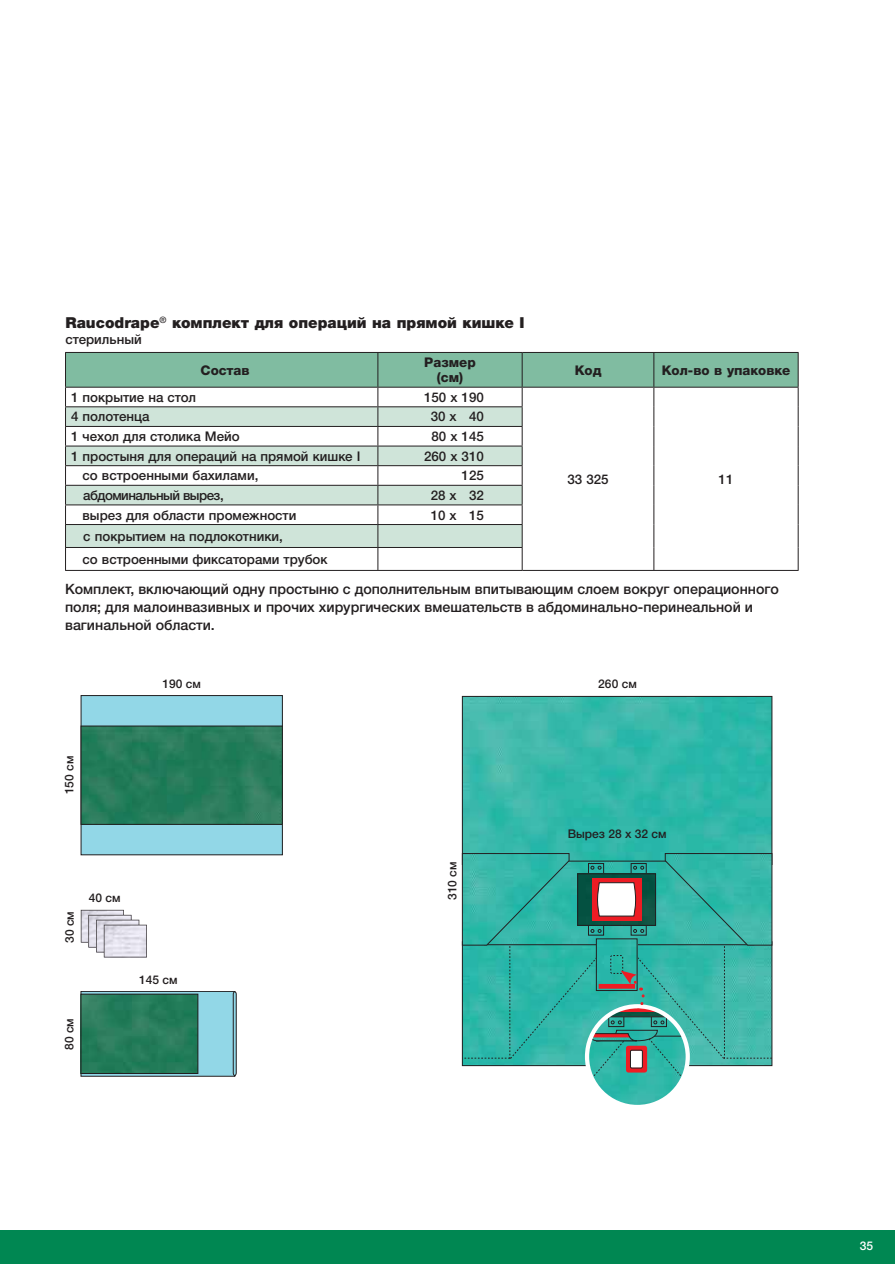
<style>
.page{position:relative;width:895px;height:1264px;background:#fff}
.page>*{position:absolute;margin:0;border:0;box-sizing:border-box;transform-origin:0 0}
.t1{font:900 15.15px "Helvetica Neue LTW1 G";color:#231f20}
.t2{font:500 14.25px/18px "Helvetica Neue LTW1 G";color:#231f20}
.t3{font:500 13.35px/23px "Helvetica Neue LTW1 G";color:#231f20}
.t4{font:800 13.35px/15.1px "Helvetica Neue LTW1 G";color:#231f20;text-align:center}
.t5{font:500 13.35px "Helvetica Neue LTW1 G";letter-spacing:-.04em;color:#231f20}
.t6{font:500 12px "Helvetica Neue LTW1 G";color:#231f20}
.t7{font:500 12px "Helvetica Neue LTW1 G";color:#fff}
</style>
<div class="page">
<div style="left:0;top:1230px;width:895px;height:33px;background:#008752"></div>
<hr style="left:65px;top:570px;width:457px;height:1px;background:#231f20">
<hr style="left:522px;top:570px;width:277px;height:1px;background:#231f20">
<svg style="left:65px;top:352px;width:734px;height:218px"></svg>
<img style="left:464px;top:698px;width:306px;height:155px">
<div style="left:462px;top:696px;width:310px;height:169px;border:1px solid #231f20"></div>
<svg style="left:462px;top:853px;width:311px;height:252px;background:#53b7ab"></svg>
<div style="left:81px;top:695px;width:201px;height:160px;background:#92d7e7"></div>
<div style="left:81px;top:695px;width:202px;height:160px;border:1px solid #231f20"></div>
<img style="left:83px;top:727px;width:198px;height:95px">
<div style="left:81px;top:725px;width:202px;height:99px;border:1px solid #231f20"></div>
<div style="left:81px;top:991px;width:154px;height:85px;background:#92d7e7"></div>
<div style="left:81px;top:991px;width:154px;height:85px;border:1px solid #231f20"></div>
<img style="left:83px;top:995px;width:113px;height:76px">
<div style="left:81px;top:993px;width:117px;height:80px;border:1px solid #231f20"></div>
<svg style="left:233px;top:991px;width:4px;height:85px"></svg>
<svg style="left:81px;top:910px;width:66px;height:47px"></svg>
<p class="t1" style="left:66px;top:313px;width:461px">Raucodrape<sup>®</sup> комплект для операций на прямой кишке I</p>
<p class="t3" style="left:66px;top:329px;width:78px">стерильный</p>
<p class="t4" style="left:201px;top:364px;width:50px">Состав</p>
<p class="t4" style="left:424px;top:356px;width:53px">Размер (см)</p>
<p class="t4" style="left:575px;top:364px;width:28px">Код</p>
<p class="t4" style="left:662px;top:364px;width:130px">Кол-во в упаковке</p>
<p class="t3" style="left:71px;top:387px;width:126px">1 покрытие на стол</p>
<p class="t3" style="left:424px;top:387px;width:61px">150 x 190</p>
<p class="t3" style="left:71px;top:407px;width:80px">4 полотенца</p>
<p class="t3" style="left:431px;top:407px;width:55px">30 x 40</p>
<p class="t3" style="left:71px;top:426px;width:170px">1 чехол для столика Мейо</p>
<p class="t3" style="left:431px;top:426px;width:54px">80 x 145</p>
<p class="t3" style="left:71px;top:446px;width:291px">1 простыня для операций на прямой кишке I</p>
<p class="t3" style="left:424px;top:446px;width:61px">260 x 310</p>
<p class="t3" style="left:83px;top:466px;width:177px">со встроенными бахилами,</p>
<p class="t3" style="left:462px;top:466px;width:24px">125</p>
<p class="t5" style="left:83px;top:490px;width:142px">абдоминальный вырез,</p>
<p class="t3" style="left:431px;top:485px;width:55px">28 x 32</p>
<p class="t3" style="left:83px;top:505px;width:215px">вырез для области промежности</p>
<p class="t3" style="left:431px;top:505px;width:55px">10 x 15</p>
<p class="t3" style="left:83px;top:526px;width:247px">с покрытием на подлокотники,<br>со встроенными фиксаторами трубок</p>
<p class="t2" style="left:65px;top:581px;width:715px">Комплект, включающий одну простыню с дополнительным впитывающим слоем вокруг операционного поля; для малоинвазивных и прочих хирургических вмешательств в абдоминально-перинеальной и вагинальной области.</p>
<p class="t3" style="left:567px;top:469px;width:43px">33 325</p>
<p class="t3" style="left:719px;top:469px;width:16px">11</p>
<p class="t6" style="left:65px;top:794px;width:40px;rotate:-90deg">150 см</p>
<p class="t6" style="left:162px;top:679px;width:40px">190 см</p>
<p class="t6" style="left:65px;top:943px;width:33px;rotate:-90deg">30 см</p>
<p class="t6" style="left:89px;top:894px;width:33px">40 см</p>
<p class="t6" style="left:65px;top:1050px;width:33px;rotate:-90deg">80 см</p>
<p class="t6" style="left:139px;top:975px;width:40px">145 см</p>
<p class="t6" style="left:448px;top:900px;width:40px;rotate:-90deg">310 см</p>
<p class="t6" style="left:598px;top:679px;width:40px">260 см</p>
<p class="t6" style="left:568px;top:830px;width:100px">Вырез 28 x 32 см</p>
<p class="t7" style="left:860px;top:1241px;width:15px">35</p>
</div>
